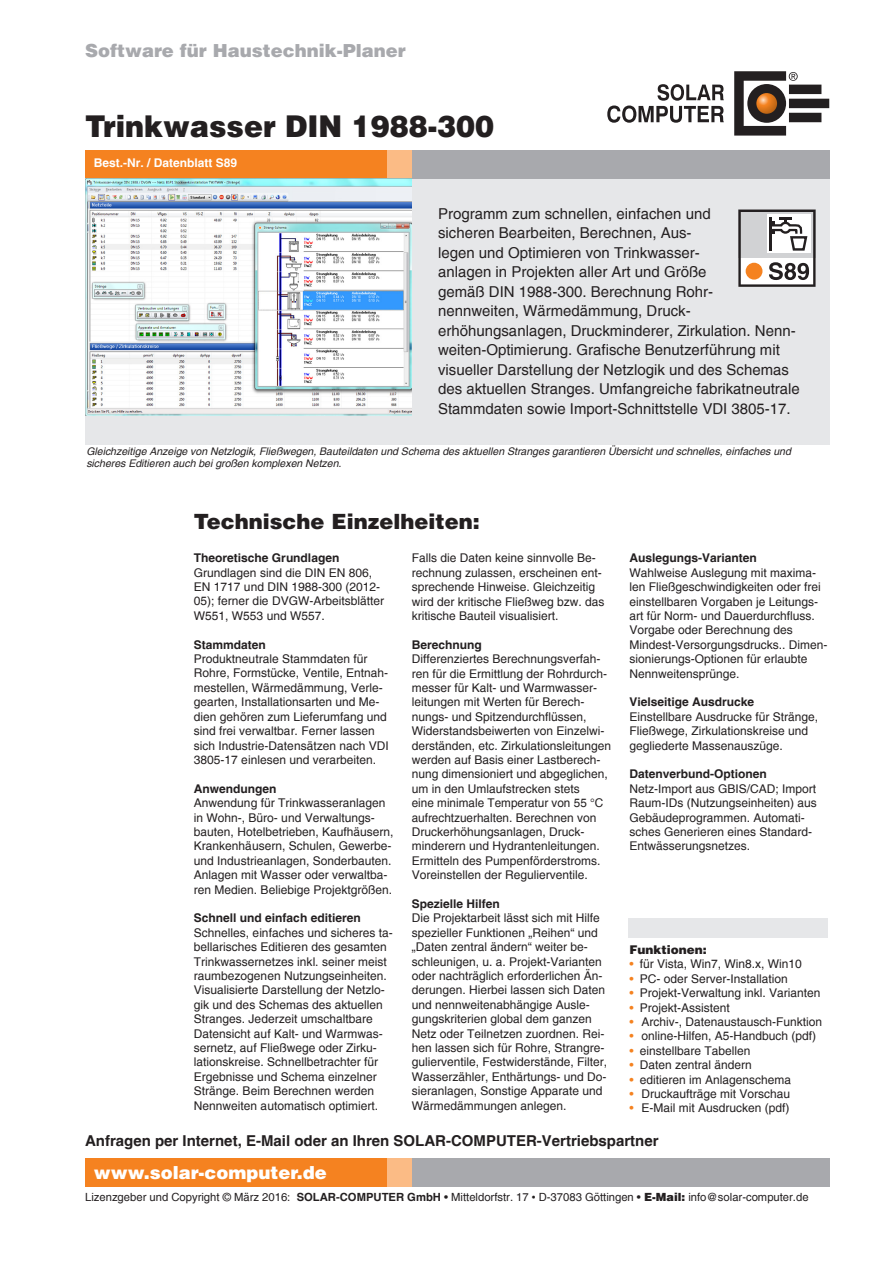
<style>
.page{position:relative;width:893px;height:1263px;background:#fff}
.page>*{position:absolute;margin:0;border:0;box-sizing:border-box;transform-origin:0 0}
.t1{font:900 30px "Helvetica";color:#231f20;scale:.95 1}
.t2{font:900 21px "Helvetica";color:#231f20}
.t3{font:900 18px "Helvetica";color:#a8a9ad}
.t4{font:900 18px "Helvetica";color:#fff}
.Einleitung{font:15px/19.5px "Helvetica";color:#231f20}
.t5{font:700 15px "Helvetica";color:#231f20}
.FließtextÜberschrift{font:12px/14.4px "Helvetica";color:#231f20}
.FließtextÜberschrift-2{font:700 12px "Helvetica";color:#231f20}
.Fließtext{font:12px "Helvetica";color:#231f20}
.BestNr{font:700 12px "Helvetica";color:#fff}
.t6{font:900 12px "Helvetica";color:#231f20}
.t7{font:11.25px "Helvetica";color:#231f20}
.Bildlegende{font:italic 10.5px/12.6px "Helvetica";color:#231f20}
.s1{color:#f58220}
.s2{font-weight:700}
.s3{font-weight:900}
</style>
<div class="page">
<div style="left:85px;top:1158px;width:744px;height:29px;background:#a8a9ad"></div>
<div style="left:85px;top:1158px;width:327px;height:29px;background:#fbbb85"></div>
<div style="left:85px;top:1158px;width:302px;height:29px;background:#f58220"></div>
<svg style="left:607px;top:84px;width:117px;height:39px"></svg>
<svg style="left:734px;top:71px;width:95px;height:65px"></svg>
<div style="left:747px;top:84px;width:39px;height:39px;background:#231f20;border-radius:50%"></div>
<svg style="left:756px;top:93px;width:21px;height:21px"></svg>
<div style="left:628px;top:918px;width:200px;height:20px;background:#e6e7e9"></div>
<div style="left:412px;top:150px;width:417px;height:43px;background:#a8a9ad"></div>
<div style="left:85px;top:150px;width:327px;height:43px;background:#fbbb85"></div>
<div style="left:85px;top:150px;width:302px;height:43px;background:#f58220"></div>
<div style="left:85px;top:179px;width:744px;height:265px;background:#e6e7e9"></div>
<svg style="left:738px;top:210px;width:78px;height:77px;background:#bcb7b4"></svg>
<hr style="left:770px;top:217px;width:2px;height:34px;background:#231f20">
<img style="left:85px;top:179px;width:327px;height:236px">
<p class="t3" style="left:85px;top:39px;width:322px">Software für Haustechnik-Planer</p>
<p class="t1" style="left:85px;top:106px;width:432px">Trinkwasser DIN 1988-300</p>
<p class="BestNr" style="left:94px;top:156px;width:145px">Best.-Nr. / Datenblatt S89</p>
<p class="Einleitung" style="left:438px;top:204px;width:363px">Programm zum schnellen, einfachen und<br>sicheren Bearbeiten, Berechnen, Aus-<br>legen und Optimieren von Trinkwasser-<br>anlagen in Projekten aller Art und Größe<br>gemäß DIN 1988-300. Berechnung Rohr-<br>nennweiten, Wärmedämmung, Druck&shy;erhöhungsanlagen, Druckminderer, Zirkulation. Nenn&shy;weiten-Optimierung. Grafische Benutzerführung mit visueller Darstellung der Netzlogik und des Schemas des aktuellen Stranges. Umfangreiche fabrikatneutrale Stammdaten sowie Import-Schnittstelle VDI 3805-17.</p>
<p class="Bildlegende" style="left:86px;top:445px;width:706px">Gleichzeitige Anzeige von Netzlogik, Fließwegen, Bauteildaten und Schema des aktuellen Stranges garantieren Übersicht und schnelles, einfaches und sicheres Editieren auch bei großen komplexen Netzen.</p>
<p class="t2" style="left:194px;top:508px;width:287px">Technische Einzelheiten:</p>
<p class="FließtextÜberschrift-2" style="left:194px;top:551px;width:147px">Theoretische Grundlagen</p>
<p class="FließtextÜberschrift" style="left:194px;top:565px;width:192px">Grundlagen sind die DIN EN 806,<br>EN 1717 und DIN 1988-300 (2012-<br>05); ferner die DVGW-Arbeitsblätter<br>W551, W553 und W557.</p>
<p class="FließtextÜberschrift-2" style="left:194px;top:637px;width:74px">Stammdaten</p>
<p class="FließtextÜberschrift" style="left:194px;top:652px;width:196px">Produktneutrale Stammdaten für Rohre, Formstücke, Ventile, Entnah&shy;mestellen, Wärmedämmung, Verle&shy;gearten, Installationsarten und Me&shy;dien gehören zum Lieferumfang und sind frei verwaltbar. Ferner lassen sich Industrie-Datensätzen nach VDI 3805-17 einlesen und verarbeiten.</p>
<p class="FließtextÜberschrift-2" style="left:194px;top:781px;width:84px">Anwendungen</p>
<p class="FließtextÜberschrift" style="left:194px;top:796px;width:201px">Anwendung für Trinkwasseranlagen in Wohn-, Büro- und Verwaltungs&shy;bauten, Hotelbetrieben, Kaufhäusern, Krankenhäusern, Schulen, Gewerbe&shy;und Industrieanlagen, Sonderbauten.<br>Anlagen mit Wasser oder verwaltba&shy;ren Medien. Beliebige Projektgrößen.</p>
<p class="FließtextÜberschrift-2" style="left:194px;top:911px;width:168px">Schnell und einfach editieren</p>
<p class="FließtextÜberschrift" style="left:194px;top:925px;width:200px">Schnelles, einfaches und sicheres ta&shy;bellarisches Editieren des gesamten Trinkwassernetzes inkl. seiner meist raumbezogenen Nutzungseinheiten.<br>Visualisierte Darstellung der Netzlo&shy;gik und des Schemas des aktuellen Stranges. Jederzeit umschaltbare Datensicht auf Kalt- und Warmwas&shy;sernetz, auf Fließwege oder Zirku&shy;lationskreise. Schnellbetrachter für Ergebnisse und Schema einzelner Stränge. Beim Berechnen werden Nennweiten automatisch optimiert.</p>
<p class="FließtextÜberschrift" style="left:412px;top:551px;width:194px">Falls die Daten keine sinnvolle Be&shy;rechnung zulassen, erscheinen ent&shy;sprechende Hinweise. Gleichzeitig wird der kritische Fließweg bzw. das kritische Bauteil visualisiert.</p>
<p class="FließtextÜberschrift-2" style="left:412px;top:637px;width:72px">Berechnung</p>
<p class="FließtextÜberschrift" style="left:412px;top:652px;width:201px">Differenziertes Berechnungsverfah&shy;ren für die Ermittlung der Rohrdurch&shy;messer für Kalt- und Warmwasser&shy;leitungen mit Werten für Berech&shy;nungs- und Spitzendurchflüssen, Widerstandsbeiwerten von Einzelwi&shy;derständen, etc. Zirkulationsleitungen werden auf Basis einer Lastberech&shy;nung dimensioniert und abgeglichen, um in den Umlaufstrecken stets<br>eine minimale Temperatur von 55 °C aufrechtzuerhalten. Berechnen von Druckerhöhungsanlagen, Druck&shy;minderern und Hydrantenleitungen.<br>Ermitteln des Pumpenförderstroms.<br>Voreinstellen der Regulierventile.</p>
<p class="FließtextÜberschrift-2" style="left:412px;top:896px;width:90px">Spezielle Hilfen</p>
<p class="FließtextÜberschrift" style="left:412px;top:911px;width:197px">Die Projektarbeit lässt sich mit Hilfe spezieller Funktionen „Reihen“ und „Daten zentral ändern“ weiter be&shy;schleunigen, u. a. Projekt-Varianten oder nachträglich erforderlichen Än&shy;derungen. Hierbei lassen sich Daten und nennweitenabhängige Ausle&shy;gungskriterien global dem ganzen Netz oder Teilnetzen zuordnen. Rei&shy;hen lassen sich für Rohre, Strangre&shy;gulierventile, Festwiderstände, Filter, Wasserzähler, Enthärtungs- und Do&shy;sieranlagen, Sonstige Apparate und Wärmedämmungen anlegen.</p>
<p class="FließtextÜberschrift-2" style="left:629px;top:551px;width:129px">Auslegungs-Varianten</p>
<p class="FließtextÜberschrift" style="left:629px;top:565px;width:200px">Wahlweise Auslegung mit maxima&shy;len Fließgeschwindigkeiten oder frei einstellbaren Vorgaben je Leitungs&shy;art für Norm- und Dauerdurchfluss.<br>Vorgabe oder Berechnung des Mindest-Versorgungsdrucks.. Dimen&shy;sionierungs-Optionen für erlaubte Nennweitensprünge.</p>
<p class="FließtextÜberschrift-2" style="left:629px;top:695px;width:126px">Vielseitige Ausdrucke</p>
<p class="FließtextÜberschrift" style="left:629px;top:709px;width:190px">Einstellbare Ausdrucke für Stränge,<br>Fließwege, Zirkulationskreise und gegliederte Massenauszüge.</p>
<p class="FließtextÜberschrift-2" style="left:629px;top:767px;width:139px">Datenverbund-Optionen</p>
<p class="FließtextÜberschrift" style="left:629px;top:781px;width:189px">Netz-Import aus GBIS/CAD; Import<br>Raum-IDs (Nutzungseinheiten) aus<br>Gebäudeprogrammen. Automati&shy;sches Generieren eines Standard-<br>Entwässerungsnetzes.</p>
<p class="t6" style="left:629px;top:942px;width:79px">Funktionen:</p>
<p class="FließtextÜberschrift" style="left:629px;top:957px;width:174px"><span class="s1">•</span> für Vista, Win7, Win8.x, Win10</p>
<p class="FließtextÜberschrift" style="left:629px;top:971px;width:160px"><span class="s1">•</span> PC- oder Server-Installation</p>
<p class="FließtextÜberschrift" style="left:629px;top:986px;width:193px"><span class="s1">•</span> Projekt-Verwaltung inkl. Varianten</p>
<p class="FließtextÜberschrift" style="left:629px;top:1000px;width:102px"><span class="s1">•</span> Projekt-Assistent</p>
<p class="Fließtext" style="left:629px;top:1015px;width:194px"><span class="s1">•</span> Archiv-, Datenaustausch-Funktion</p>
<p class="Fließtext" style="left:629px;top:1029px;width:188px"><span class="s1">•</span> online-Hilfen, A5-Handbuch (pdf)</p>
<p class="FließtextÜberschrift" style="left:629px;top:1043px;width:123px"><span class="s1">•</span> einstellbare Tabellen</p>
<p class="FließtextÜberschrift" style="left:629px;top:1058px;width:124px"><span class="s1">•</span> Daten zentral ändern</p>
<p class="FließtextÜberschrift" style="left:629px;top:1072px;width:163px"><span class="s1">•</span> editieren im Anlagenschema</p>
<p class="Fließtext" style="left:629px;top:1087px;width:162px"><span class="s1">•</span> Druckaufträge mit Vorschau</p>
<p class="Fließtext" style="left:629px;top:1101px;width:162px"><span class="s1">•</span> E-Mail mit Ausdrucken (pdf)</p>
<p class="t5" style="left:85px;top:1131px;width:575px">Anfragen per Internet, E-Mail oder an Ihren SOLAR-COMPUTER-Vertriebspartner</p>
<p class="t4" style="left:94px;top:1160px;width:235px">www.solar-computer.de</p>
<p class="t7" style="left:85px;top:1190px;width:725px">Lizenzgeber und Copyright © März 2016: <span class="s2">SOLAR-COMPUTER GmbH</span> • Mitteldorfstr. 17 <span class="s3">·</span> D-37083 Göttingen • <span class="s3">E-Mail:</span> info@solar-computer.de</p>
</div>
